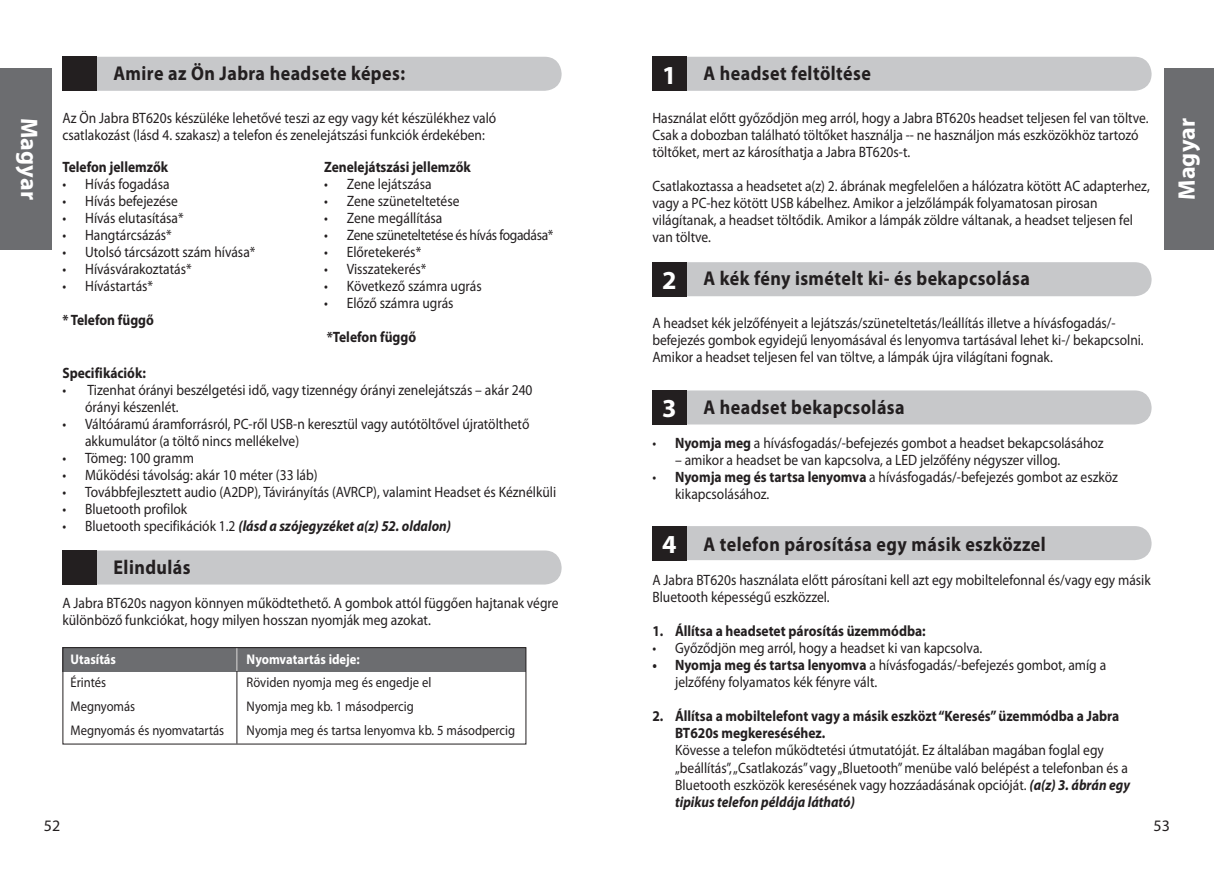
<style>
.page{position:relative;width:1214px;height:874px;background:#fff}
.page>*{position:absolute;margin:0;border:0;box-sizing:border-box;transform-origin:0 0}
.t1{font:700 26px "Myriad Pro";color:#fff}
.t2{font:700 24px "Myriad Pro";letter-spacing:.005em;color:#fff}
.t3{font:700 20px "Myriad Pro";letter-spacing:.025em;color:#231f20;scale:.9 1}
.t4{font:16px "Myriad Pro";color:#231f20}
.t5{font:15px/17px "Myriad Pro";color:#231f20;scale:.9 1}
.t6{font:700 15px/17px "Myriad Pro";color:#231f20;scale:.9 1}
.t7{font:italic 700 15px "Myriad Pro";color:#231f20;scale:.9 1}
.t8{font:15px "Myriad Pro";letter-spacing:-.025em;color:#231f20;scale:.9 1}
.t9{font:14px "Myriad Pro";color:#231f20;scale:.9 1}
.t10{font:700 14px "Myriad Pro";color:#fff;scale:.9 1}
.s1{font-weight:400;font-style:normal}
.s2{font-weight:700}
.s3{font-weight:700;font-style:italic}
</style>
<div class="page">
<div style="left:0;top:68px;width:51px;height:181px;background:#6c6d70"></div>
<div style="left:1163px;top:68px;width:50px;height:181px;background:#6c6d70"></div>
<div style="left:686px;top:526px;width:465px;height:34px;background:#c7c8ca"></div>
<div style="left:652px;top:526px;width:34px;height:34px;background:#231f20"></div>
<div style="left:96px;top:550px;width:465px;height:34px;background:#c7c8ca"></div>
<div style="left:62px;top:550px;width:34px;height:34px;background:#231f20"></div>
<div style="left:96px;top:57px;width:465px;height:34px;background:#c7c8ca"></div>
<div style="left:62px;top:57px;width:34px;height:34px;background:#231f20"></div>
<div style="left:62px;top:646px;width:463px;height:24px;background:#6c6d70"></div>
<hr style="left:236px;top:647px;width:1px;height:96px;background:#231f20">
<svg style="left:236px;top:648px;width:1px;height:22px"></svg>
<div style="left:62px;top:646px;width:464px;height:98px;border:1px solid #231f20"></div>
<div style="left:686px;top:390px;width:465px;height:34px;background:#c7c8ca"></div>
<div style="left:652px;top:390px;width:34px;height:34px;background:#231f20"></div>
<div style="left:686px;top:57px;width:465px;height:34px;background:#c7c8ca"></div>
<div style="left:652px;top:57px;width:34px;height:34px;background:#231f20"></div>
<div style="left:686px;top:262px;width:465px;height:34px;background:#c7c8ca"></div>
<div style="left:652px;top:262px;width:34px;height:34px;background:#231f20"></div>
<h2 class="t2" style="left:43px;top:118px;width:83px;rotate:90deg">Magyar</h2>
<h3 class="t3" style="left:113px;top:62px;width:325px">Amire az Ön Jabra headsete képes:</h3>
<p class="t5" style="left:62px;top:109px;width:483px">Az Ön Jabra BT620s készüléke lehetővé teszi az egy vagy két készülékhez való csatlakozást (lásd 4. szakasz) a telefon és zenelejátszási funkciók érdekében:</p>
<p class="t6" style="left:62px;top:159px;width:119px">Telefon jellemzők</p>
<p class="t5" style="left:62px;top:176px;width:121px">• Hívás fogadása</p>
<p class="t5" style="left:62px;top:193px;width:130px">• Hívás befejezése</p>
<p class="t5" style="left:62px;top:210px;width:136px">• Hívás elutasítása*</p>
<p class="t5" style="left:62px;top:227px;width:123px">• Hangtárcsázás*</p>
<p class="t5" style="left:62px;top:244px;width:216px">• Utolsó tárcsázott szám hívása*</p>
<p class="t5" style="left:62px;top:261px;width:145px">• Hívásvárakoztatás*</p>
<p class="t5" style="left:62px;top:278px;width:102px">• Hívástartás*</p>
<p class="t6" style="left:62px;top:312px;width:103px">* Telefon függő</p>
<p class="t6" style="left:324px;top:159px;width:165px">Zenelejátszási jellemzők</p>
<p class="t5" style="left:324px;top:176px;width:121px">• Zene lejátszása</p>
<p class="t5" style="left:324px;top:193px;width:152px">• Zene szüneteltetése</p>
<p class="t5" style="left:324px;top:210px;width:133px">• Zene megállítása</p>
<p class="t8" style="left:324px;top:227px;width:256px">• Zene szüneteltetése és hívás fogadása*</p>
<p class="t5" style="left:324px;top:244px;width:109px">• Előretekerés*</p>
<p class="t5" style="left:324px;top:261px;width:115px">• Visszatekerés*</p>
<p class="t5" style="left:324px;top:278px;width:177px">• Következő számra ugrás</p>
<p class="t5" style="left:324px;top:295px;width:145px">• Előző számra ugrás</p>
<p class="t6" style="left:327px;top:329px;width:101px">*Telefon függő</p>
<p class="t6" style="left:62px;top:364px;width:94px">Specifikációk:</p>
<p class="t5" style="left:85px;top:381px;width:498px;text-indent:-23px">• Tizenhat órányi beszélgetési idő, vagy tizennégy órányi zenelejátszás – akár 240 órányi készenlét.</p>
<p class="t5" style="left:85px;top:415px;width:495px;text-indent:-23px">• Váltóáramú áramforrásról, PC-ről USB-n keresztül vagy autótöltővel újratölthető akkumulátor (a töltő nincs mellékelve)</p>
<p class="t5" style="left:62px;top:449px;width:148px">• Tömeg: 100 gramm</p>
<p class="t5" style="left:62px;top:466px;width:285px">• Működési távolság: akár 10 méter (33 láb)</p>
<p class="t5" style="left:62px;top:483px;width:550px">• Továbbfejlesztett audio (A2DP), Távirányítás (AVRCP), valamint Headset és Kéznélküli</p>
<p class="t5" style="left:62px;top:500px;width:140px">• Bluetooth profilok</p>
<p class="t7" style="left:62px;top:517px;width:433px"><span class="s1">• Bluetooth specifikációk 1.2</span> (lásd a szójegyzéket a(z) 52. oldalon)</p>
<h3 class="t3" style="left:113px;top:556px;width:87px">Elindulás</h3>
<p class="t5" style="left:62px;top:594px;width:552px">A Jabra BT620s nagyon könnyen működtethető. A gombok attól függően hajtanak végre különböző funkciókat, hogy milyen hosszan nyomják meg azokat.</p>
<p class="t10" style="left:71px;top:650px;width:52px">Utasítás</p>
<p class="t10" style="left:247px;top:650px;width:127px">Nyomvatartás ideje:</p>
<p class="t9" style="left:71px;top:674px;width:41px">Érintés</p>
<p class="t9" style="left:247px;top:674px;width:207px">Röviden nyomja meg és engedje el</p>
<p class="t9" style="left:71px;top:698px;width:73px">Megnyomás</p>
<p class="t9" style="left:247px;top:698px;width:187px">Nyomja meg kb. 1 másodpercig</p>
<p class="t9" style="left:71px;top:722px;width:172px">Megnyomás és nyomvatartás</p>
<p class="t9" style="left:247px;top:722px;width:300px">Nyomja meg és tartsa lenyomva kb. 5 másodpercig</p>
<p class="t4" style="left:44px;top:816px;width:18px">52</p>
<h3 class="t3" style="left:703px;top:62px;width:188px">A headset feltöltése</h3>
<p class="t5" style="left:652px;top:109px;width:553px">Használat előtt győződjön meg arról, hogy a Jabra BT620s headset teljesen fel van töltve.<br>Csak a dobozban található töltőket használja -- ne használjon más eszközökhöz tartozó töltőket, mert az károsíthatja a Jabra BT620s-t.</p>
<p class="t5" style="left:652px;top:177px;width:554px">Csatlakoztassa a headsetet a(z) 2. ábrának megfelelően a hálózatra kötött AC adapterhez, vagy a PC-hez kötött USB kábelhez. Amikor a jelzőlámpák folyamatosan pirosan világítanak, a headset töltődik. Amikor a lámpák zöldre váltanak, a headset teljesen fel van töltve.</p>
<h3 class="t3" style="left:703px;top:267px;width:364px">A kék fény ismételt ki- és bekapcsolása</h3>
<p class="t5" style="left:652px;top:314px;width:547px">A headset kék jelzőfényeit a lejátszás/szüneteltetás/leállítás illetve a hívásfogadás/- befejezés gombok egyidejű lenyomásával és lenyomva tartásával lehet ki-/ bekapcsolni.<br>Amikor a headset teljesen fel van töltve, a lámpák újra világítani fognak.</p>
<h3 class="t3" style="left:703px;top:396px;width:225px">A headset bekapcsolása</h3>
<p class="t5" style="left:652px;top:434px;width:503px">• <span class="s2">Nyomja meg</span> a hívásfogadás/-befejezés gombot a headset bekapcsolásához</p>
<p class="t5" style="left:675px;top:451px;width:429px">– amikor a headset be van kapcsolva, a LED jelzőfény négyszer villog.</p>
<p class="t5" style="left:675px;top:468px;width:493px;text-indent:-23px">• <span class="s2">Nyomja meg és tartsa lenyomva</span> a hívásfogadás/-befejezés gombot az eszköz kikapcsolásához.</p>
<h3 class="t3" style="left:703px;top:533px;width:382px">A telefon párosítása egy másik eszközzel</h3>
<p class="t5" style="left:652px;top:571px;width:555px">A Jabra BT620s használata előtt párosítani kell azt egy mobiltelefonnal és/vagy egy másik<br>Bluetooth képességű eszközzel.</p>
<p class="t6" style="left:652px;top:622px;width:305px">1. Állítsa a headsetet párosítás üzemmódba:</p>
<p class="t5" style="left:652px;top:639px;width:368px">• Győződjön meg arról, hogy a headset ki van kapcsolva.</p>
<p class="t5" style="left:675px;top:656px;width:480px;text-indent:-23px"><span class="s2">• Nyomja meg és tartsa lenyomva</span> a hívásfogadás/-befejezés gombot, amíg a jelzőfény folyamatos kék fényre vált.</p>
<p class="t6" style="left:675px;top:707px;width:495px;text-indent:-23px">2. Állítsa a mobiltelefont vagy a másik eszközt “Keresés” üzemmódba a Jabra<br>BT620s megkereséséhez.</p>
<p class="t5" style="left:675px;top:741px;width:507px">Kövesse a telefon működtetési útmutatóját. Ez általában magában foglal egy „beállítás”, „Csatlakozás” vagy „Bluetooth” menübe való belépést a telefonban és a Bluetooth eszközök keresésének vagy hozzáadásának opcióját. <span class="s3">(a(z) 3. ábrán egy tipikus telefon példája látható)</span></p>
<h1 class="t1" style="left:662px;top:60px;width:16px">1</h1>
<h1 class="t1" style="left:662px;top:265px;width:16px">2</h1>
<h1 class="t1" style="left:662px;top:393px;width:16px">3</h1>
<h1 class="t1" style="left:662px;top:529px;width:16px">4</h1>
<p class="t4" style="left:1153px;top:816px;width:18px">53</p>
<h2 class="t2" style="left:1173px;top:200px;width:83px;rotate:-90deg">Magyar</h2>
</div>
